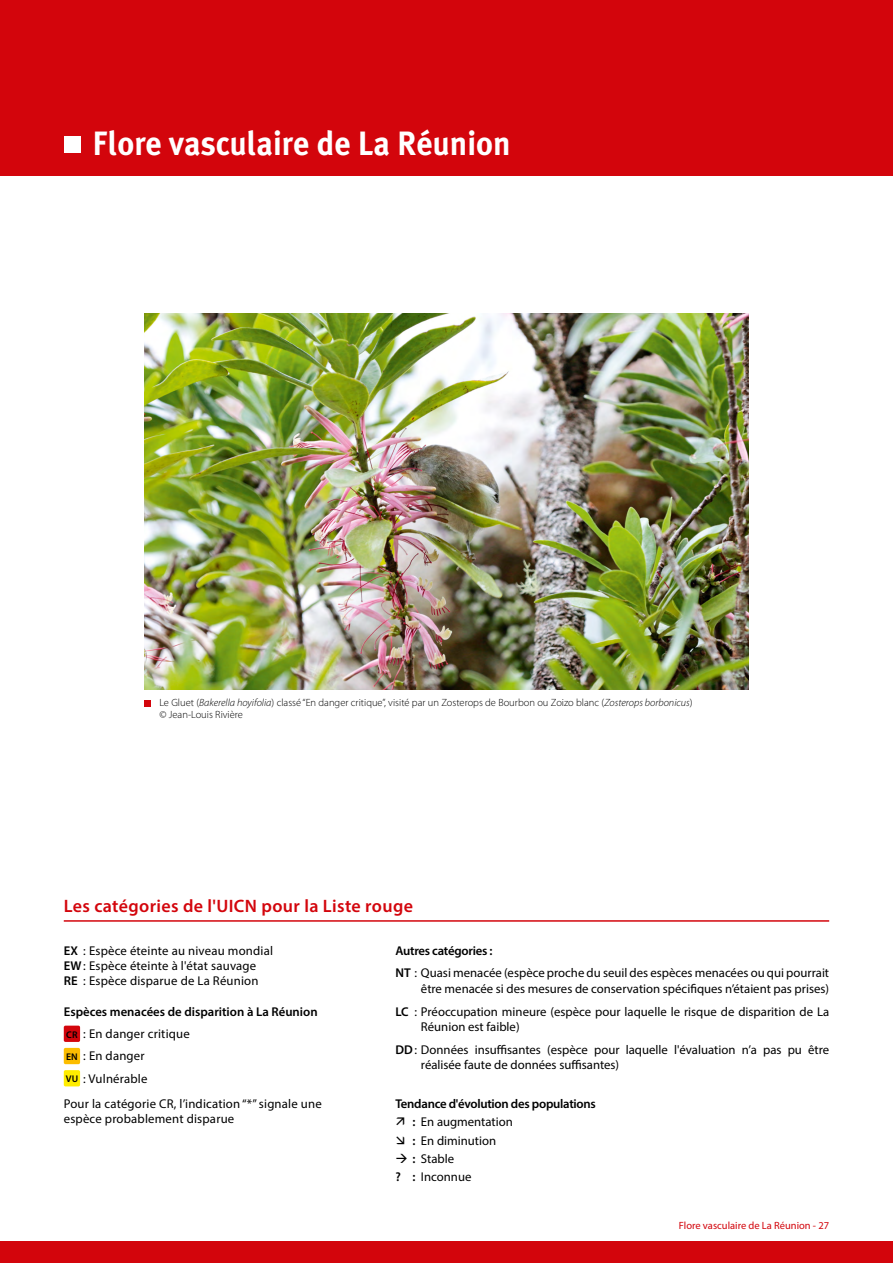
<style>
.page{position:relative;width:893px;height:1263px;background:#fff}
.page>*{position:absolute;margin:0;border:0;box-sizing:border-box;transform-origin:0 0}
.t1{font:700 33.75px "Meta Plus";color:#fff;scale:.95 1}
.t2{font:600 18px "Myriad Pro";letter-spacing:.02em;color:#d3050c}
.t3{font:12.75px/15.3px "Myriad Pro";color:#000}
.t4{font:600 12.75px/22.2px "Myriad Pro";letter-spacing:-.005em;color:#000}
.t5{font:300 10.5px/12px "Myriad Pro";color:#000}
.t6{font:10.5px "Myriad Pro";color:#d3050c}
.s1{font-style:italic}
.s2{font-weight:600}
.s3{font-size:9.75px}
.s4{font-weight:400}
</style>
<div class="page">
<div style="left:0;top:0;width:893px;height:176px;background:#d3050c"></div>
<div style="left:0;top:1241px;width:893px;height:22px;background:#d3050c"></div>
<div style="left:64px;top:136px;width:16px;height:17px;background:#fff"></div>
<img style="left:145px;top:313px;width:603px;height:376px">
<svg style="left:145px;top:700px;width:6px;height:6px"></svg>
<div style="left:64px;top:1026px;width:16px;height:16px;background:#d3050c;border-radius:2px"></div>
<div style="left:64px;top:1048px;width:16px;height:16px;background:#fcbd00;border-radius:2px"></div>
<div style="left:64px;top:1070px;width:16px;height:16px;background:#ffed00;border-radius:2px"></div>
<hr style="left:64px;top:920px;width:765px;height:2px;background:#d3050c">
<h1 class="t1" style="left:92px;top:124px;width:441px">Flore vasculaire de La Réunion</h1>
<p class="t5" style="left:159px;top:697px;width:535px">Le Gluet (<span class="s1">Bakerella hoyifolia</span>) classé “En danger critique”, visité par un Zosterops de Bourbon ou Zoizo blanc (<span class="s1">Zosterops borbonicus</span>) © Jean-Louis Rivière</p>
<h2 class="t2" style="left:64px;top:894px;width:351px">Les catégories de l'UICN pour la Liste rouge</h2>
<p class="t3" style="left:64px;top:942px;width:211px"><span class="s2">EX</span> : Espèce éteinte au niveau mondial<br><span class="s2">EW</span>: Espèce éteinte à l'état sauvage<br><span class="s2">RE</span> : Espèce disparue de La Réunion</p>
<p class="t4" style="left:64px;top:1000px;width:255px">Espèces menacées de disparition à La Réunion<br><span class="s3">CR</span> <span class="s4">: En danger critique<br></span><span class="s3">EN</span> <span class="s4">: En danger<br></span><span class="s3">VU</span> <span class="s4">: Vulnérable</span></p>
<p class="t3" style="left:64px;top:1095px;width:259px">Pour la catégorie CR, l’indication “*” signale une espèce probablement disparue</p>
<p class="t3" style="left:395px;top:939px;width:435px;line-height:22.8px"><span class="s2">Autres catégories :<br>NT</span> : Quasi menacée (espèce proche du seuil des espèces menacées ou qui pourrait</p>
<p class="t3" style="left:395px;top:977px;width:435px;line-height:22.8px;text-align:right">être menacée si des mesures de conservation spécifiques n’étaient pas prises)<br><span class="s2">LC</span> : Préoccupation mineure (espèce pour laquelle le risque de disparition de La</p>
<p class="t3" style="left:395px;top:1015px;width:435px;line-height:22.8px;text-indent:26px">Réunion est faible)<br><span class="s2">DD</span>: Données insuffisantes (espèce pour laquelle l'évaluation n’a pas pu être</p>
<p class="t3" style="left:421px;top:1057px;width:200px">réalisée faute de données suffisantes)</p>
<p class="t4" style="left:412px;top:1094px;width:185px;line-height:18.5px;text-indent:-17px">Tendance d'évolution des populations : <span class="s4">En augmentation<br></span>: <span class="s4">En diminution</span></p>
<p class="t3" style="left:395px;top:1149px;width:77px;line-height:18.5px">→ <span class="s2">:</span> Stable<br><span class="s2">? :</span> Inconnue</p>
<p class="t6" style="left:679px;top:1219px;width:152px">Flore vasculaire de La Réunion - 27</p>
</div>
